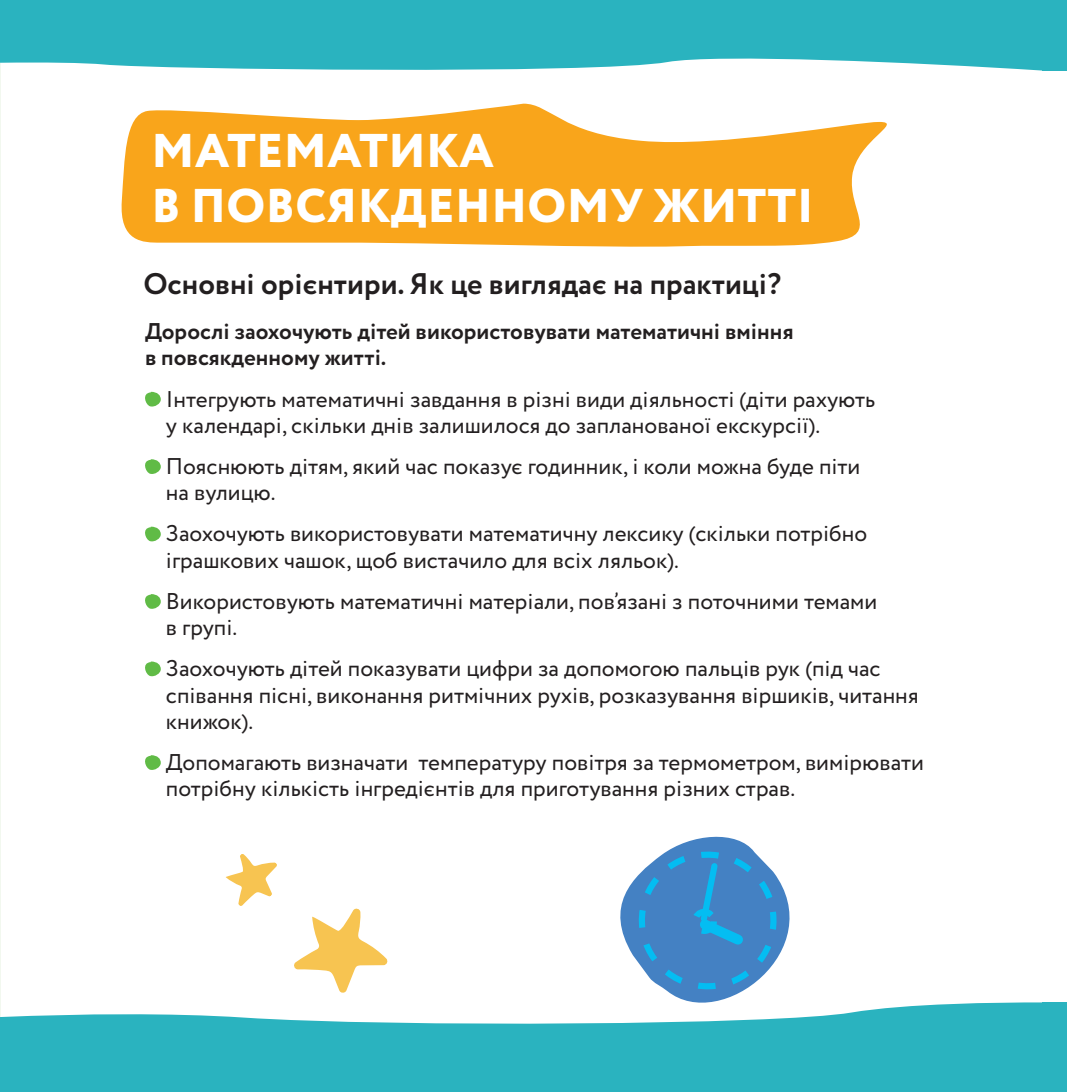
<style>
.page{position:relative;width:1067px;height:1092px;background:#fff}
.page>*{position:absolute;margin:0;border:0;box-sizing:border-box;transform-origin:0 0}
.t1{font:800 47.25px/54.2px "Circe";letter-spacing:.01em;color:#fff}
.t2{font:700 29.75px "Circe";color:#231f20}
.t3{font:22.75px/26.2px "Circe";color:#231f20}
.t4{font:700 22.75px/26.2px "Circe";color:#231f20}
</style>
<div class="page">
<svg style="left:121px;top:104px;width:766px;height:143px;fill:#f9a51b"></svg>
<svg style="left:145px;top:392px;width:16px;height:15px"></svg>
<svg style="left:145px;top:459px;width:16px;height:15px"></svg>
<svg style="left:145px;top:526px;width:16px;height:16px"></svg>
<svg style="left:145px;top:594px;width:16px;height:15px"></svg>
<svg style="left:145px;top:661px;width:16px;height:16px"></svg>
<svg style="left:145px;top:755px;width:16px;height:15px"></svg>
<svg style="left:0;top:45px;width:1042px;height:29px;fill:#2ab3bf"></svg>
<svg style="left:0;top:1002px;width:1042px;height:64px;fill:#2ab3bf"></svg>
<svg style="left:620px;top:836px;width:169px;height:166px"></svg>
<div style="left:691px;top:908px;width:26px;height:25px;border:6px dashed #04bdf2;border-radius:50%"></div>
<svg style="left:294px;top:908px;width:93px;height:84px"></svg>
<svg style="left:225px;top:854px;width:52px;height:52px"></svg>
<div style="left:0;top:0;width:1067px;height:45px;background:#2ab3bf"></div>
<div style="left:0;top:1066px;width:1067px;height:25px;background:#2ab3bf"></div>
<div style="left:1042px;top:16px;width:25px;height:54px;background:#2ab3bf"></div>
<div style="left:1042px;top:1002px;width:25px;height:73px;background:#2ab3bf"></div>
<h1 class="t1" style="left:152px;top:127px;width:663px">Математика<br>в повсякденному житті</h1>
<h2 class="t2" style="left:143px;top:264px;width:639px">Основні орієнтири. Як це виглядає на практиці?</h2>
<p class="t4" style="left:145px;top:319px;width:650px">Дорослі заохочують дітей використовувати математичні вміння в повсякденному житті.</p>
<p class="t3" style="left:166px;top:386px;width:711px">Інтегрують математичні завдання в різні види діяльності (діти рахують у календарі, скільки днів залишилося до запланованої екскурсії).</p>
<p class="t3" style="left:166px;top:454px;width:696px">Пояснюють дітям, який час показує годинник, і коли можна буде піти на вулицю.</p>
<p class="t3" style="left:166px;top:521px;width:703px">Заохочують використовувати математичну лексику (скільки потрібно іграшкових чашок, щоб вистачило для всіх ляльок).</p>
<p class="t3" style="left:166px;top:588px;width:713px">Використовують математичні матеріали, пов’язані з поточними темами в групі.</p>
<p class="t3" style="left:166px;top:656px;width:754px">Заохочують дітей показувати цифри за допомогою пальців рук (під час співання пісні, виконання ритмічних рухів, розказування віршиків, читання книжок).</p>
<p class="t3" style="left:166px;top:749px;width:759px">Допомагають визначати температуру повітря за термометром, вимірювати потрібну кількість інгредієнтів для приготування різних страв.</p>
</div>
